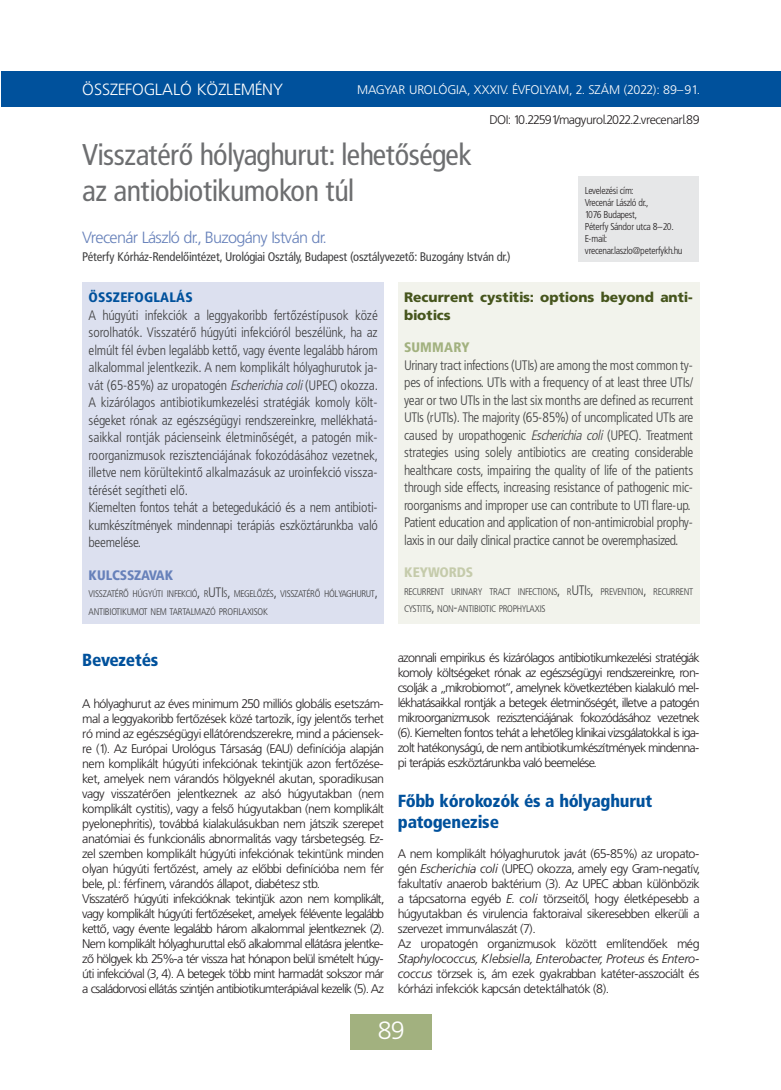
<style>
.page{position:relative;width:781px;height:1090px;background:#fff}
.page>*{position:absolute;margin:0;border:0;box-sizing:border-box;transform-origin:0 0}
.t1{font:30px/36px "Frutiger Cn PFL";color:#6d6e70}
.t2{font:25px "Frutiger Lt PFL";color:#fff}
.t3{font:17.5px/21px "Frutiger Blk Cn PFL";color:#00519c}
.t4{font:16.25px "Frutiger Lt PFL";color:#6781ba}
.t5{font:16.25px "Frutiger Lt PFL";letter-spacing:.04em;color:#fff}
.t6{font:13.75px/17.5px "Frutiger Lt Cn PFL";letter-spacing:.01em;color:#404041}
.t7{font:13.75px/17.5px "Frutiger Blk PFL";letter-spacing:.01em;color:#46551d}
.t8{font:13.75px "Frutiger Blk Cn PFL";letter-spacing:.03em;color:#00519c}
.t9{font:13.75px "Frutiger Blk Cn PFL";letter-spacing:.01em;color:#6781ba}
.t10{font:13.75px "Frutiger Blk Cn PFL";letter-spacing:.01em;color:#c5cbab}
.t11{font:13.75px "Frutiger Blk Cn PFL";letter-spacing:.03em;color:#a2b17f}
.t12{font:12.5px/15px "Frutiger Lt PFL";color:#231f20}
.t13{font:12.5px "Frutiger Cn PFL";color:#404041}
.t14{font:12.5px "Frutiger Lt PFL";letter-spacing:.04em;color:#fff}
.t15{font:10px/12px "Frutiger Lt Cn PFL";color:#231f20}
.t16{font:9.62px/17.5px "Frutiger Lt Cn PFL";letter-spacing:.01em;color:#404041}
.s1{font-style:italic}
.s2{font-size:13.75px}
</style>
<div class="page">
<div style="left:1px;top:72px;width:779px;height:35px;background:#00519c"></div>
<div style="left:350px;top:1014px;width:81px;height:36px;background:#a2b17f"></div>
<div style="left:578px;top:176px;width:121px;height:86px;background:#e6e7e8"></div>
<div style="left:82px;top:282px;width:301px;height:341px;background:#dce0ef"></div>
<div style="left:398px;top:282px;width:301px;height:341px;background:#f2f3ec"></div>
<h3 class="t5" style="left:82px;top:83px;width:202px">ÖSSZEFOGLALÓ KÖZLEMÉNY</h3>
<p class="t14" style="left:357px;top:85px;width:343px">MAGYAR UROLÓGIA, XXXIV. ÉVFOLYAM, 2. SZÁM (2022): 89–91.</p>
<p class="t12" style="left:489px;top:114px;width:211px">DOI: 10.22591/magyurol.2022.2.vrecenarl.89</p>
<h1 class="t1" style="left:82px;top:139px;width:390px">Visszatérő hólyaghurut: lehetőségek az antiobiotikumokon túl</h1>
<h3 class="t4" style="left:82px;top:230px;width:245px">Vrecenár László dr., Buzogány István dr.</h3>
<p class="t13" style="left:82px;top:252px;width:429px">Péterfy Kórház-Rendelőintézet, Urológiai Osztály, Budapest (osztályvezető: Buzogány István dr.)</p>
<p class="t15" style="left:585px;top:185px;width:99px">Levelezési cím:<br>Vrecenár László dr.,<br>1076 Budapest,<br>Péterfy Sándor utca 8–20.<br>E-mail: vrecenar.laszlo@peterfykh.hu</p>
<p class="t8" style="left:88px;top:292px;width:105px">ÖSSZEFOGLALÁS</p>
<p class="t6" style="left:88px;top:307px;width:290px">A húgyúti infekciók a leggyakoribb fertőzéstípusok közé sorolhatók. Visszatérő húgyúti infekcióról beszélünk, ha az elmúlt fél évben legalább kettő, vagy évente legalább három alkalommal jelentkezik. A nem komplikált hólyaghurutok ja&shy;vát (65-85%) az uropatogén <span class="s1">Escherichia coli</span>(UPEC) okozza.<br>A kizárólagos antibiotikumkezelési stratégiák komoly költ&shy;ségeket rónak az egészségügyi rendszereinkre, mellékhatá&shy;saikkal rontják pácienseink életminőségét, a patogén mik&shy;roorganizmusok rezisztenciájának fokozódásához vezetnek, illetve nem körültekintő alkalmazásuk az uroinfekció vissza&shy;térését segítheti elő.<br>Kiemelten fontos tehát a betegedukáció és a nem antibioti&shy;kumkészítmények mindennapi terápiás eszköztárunkba való beemelése.</p>
<p class="t9" style="left:88px;top:569px;width:86px">KULCSSZAVAK</p>
<p class="t16" style="left:88px;top:585px;width:290px">VISSZATÉRŐ HÚGYÚTI INFEKCIÓ<span class="s2">,</span> R<span class="s2">UTI</span>S<span class="s2">,</span> MEGELŐZÉS<span class="s2">,</span> VISSZATÉRŐ HÓLYAGHURUT<span class="s2">,<br></span>ANTIBIOTIKUMOT NEM TARTALMAZÓ PROFILAXISOK</p>
<p class="t7" style="left:404px;top:290px;width:290px">Recurrent cystitis: options beyond anti&shy;biotics</p>
<p class="t11" style="left:404px;top:342px;width:67px">SUMMARY</p>
<p class="t6" style="left:404px;top:357px;width:290px">Urinary tract infections (UTIs) are among the most common ty&shy;pes of infections. UTIs with a frequency of at least three UTIs/ year or two UTIs in the last six months are defined as recurrent UTIs (rUTIs). The majority (65-85%) of uncomplicated UTIs are caused by uropathogenic <span class="s1">Escherichia coli</span> (UPEC). Treatment strategies using solely antibiotics are creating considerable healthcare costs, impairing the quality of life of the patients through side effects, increasing resistance of pathogenic mic&shy;roorganisms and improper use can contribute to UTI flare-up.<br>Patient education and application of non-antimicrobial prophy&shy;laxis in our daily clinical practice cannot be overemphasized.</p>
<p class="t10" style="left:404px;top:567px;width:70px">KEYWORDS</p>
<p class="t16" style="left:404px;top:583px;width:290px">RECURRENT URINARY TRACT INFECTIONS<span class="s2">,</span> R<span class="s2">UTI</span>S<span class="s2">,</span> PREVENTION<span class="s2">,</span> RECURRENT<br>CYSTITIS<span class="s2">,</span> NON<span class="s2">-</span>ANTIBIOTIC PROPHYLAXIS</p>
<h3 class="t3" style="left:82px;top:651px;width:78px">Bevezetés</h3>
<p class="t12" style="left:82px;top:697px;width:303px">A hólyaghurut az éves minimum 250 milliós globális esetszám&shy;mal a leggyakoribb fertőzések közé tartozik, így jelentős terhet ró mind az egészségügyi ellátórendszerekre, mind a páciensek&shy;re (1). Az Európai Urológus Társaság (EAU) definíciója alapján nem komplikált húgyúti infekciónak tekintjük azon fertőzése&shy;ket, amelyek nem várandós hölgyeknél akutan, sporadikusan vagy visszatérően jelentkeznek az alsó húgyutakban (nem komplikált cystitis), vagy a felső húgyutakban (nem komplikált pyelonephritis), továbbá kialakulásukban nem játszik szerepet anatómiai és funkcionális abnormalitás vagy társbetegség. Ez&shy;zel szemben komplikált húgyúti infekciónak tekintünk minden olyan húgyúti fertőzést, amely az előbbi definícióba nem fér bele, pl.: férfinem, várandós állapot, diabétesz stb.<br>Visszatérő húgyúti infekcióknak tekintjük azon nem komplikált, vagy komplikált húgyúti fertőzéseket, amelyek félévente legalább kettő, vagy évente legalább három alkalommal jelentkeznek (2).<br>Nem komplikált hólyaghuruttal első alkalommal ellátásra jelentke&shy;ző hölgyek kb. 25%-a tér vissza hat hónapon belül ismételt húgy&shy;úti infekcióval (3, 4). A betegek több mint harmadát sokszor már a családorvosi ellátás szintjén antibiotikumterápiával kezelik (5). Az</p>
<p class="t12" style="left:398px;top:651px;width:303px;text-align:justify">azonnali empirikus és kizárólagos antibiotikumkezelési stratégiák komoly költségeket rónak az egészségügyi rendszereinkre, ron&shy;csolják a „mikrobiomot”, amelynek következtében kialakuló mel&shy;lékhatásaikkal rontják a betegek életminőségét, illetve a patogén mikroorganizmusok rezisztenciájának fokozódásához vezetnek (6). Kiemelten fontos tehát a lehetőleg klinikai vizsgálatokkal is iga&shy;zolt hatékonyságú, de nem antibiotikumkészítmények mindenna&shy;pi terápiás eszköztárunkba való beemelése.</p>
<h3 class="t3" style="left:398px;top:792px;width:256px">Főbb kórokozók és a hólyaghurut patogenezise</h3>
<p class="t12" style="left:398px;top:847px;width:303px">A nem komplikált hólyaghurutok javát (65-85%) az uropato&shy;gén <span class="s1">Escherichia coli</span> (UPEC) okozza, amely egy Gram-negatív, fakultatív anaerob baktérium (3). Az UPEC abban különbözik a tápcsatorna egyéb <span class="s1">E. coli</span> törzseitől, hogy életképesebb a húgyutakban és virulencia faktoraival sikeresebben elkerüli a szervezet immunválaszát (7).<br>Az uropatogén organizmusok között említendőek még <span class="s1">Staphylococcus, Klebsiella, Enterobacter, Proteus</span> és <span class="s1">Entero&shy;coccus</span> törzsek is, ám ezek gyakrabban katéter-asszociált és kórházi infekciók kapcsán detektálhatók (8).</p>
<h2 class="t2" style="left:378px;top:1020px;width:28px">89</h2>
</div>
